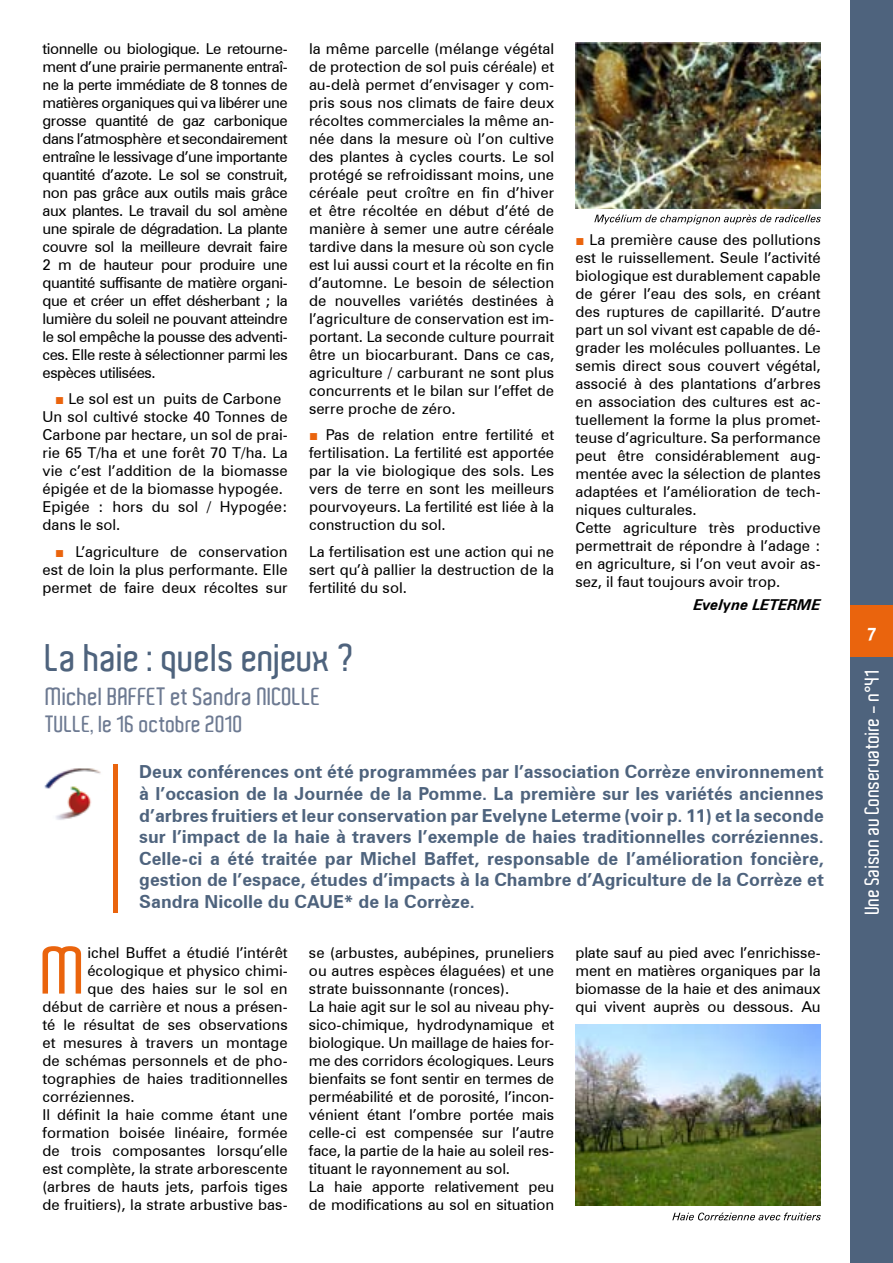
<style>
.page{position:relative;width:893px;height:1263px;background:#fff}
.page>*{position:absolute;margin:0;border:0;box-sizing:border-box;transform-origin:0 0}
.t1{font:600 64.65px "Aldo";color:#ea640d}
.t2{font:600 37.5px "Aldo";color:#4e637d}
.t3{font:600 24px "Aldo";color:#6d7a92}
.t4{font:600 22.5px "Aldo";color:#6d7a92}
.t5{font:600 19.5px "Aldo";color:#fff}
.t6{font:700 18px/21.6px "Zurich BT";color:#4e637d;text-align:justify}
.t7{font:18px "Meta Bold CELF Roman";color:#fff}
.t8{font:15px/18px "Zurich BT";color:#000;text-align:justify}
.t9{font:italic 700 15px "Zurich BT";color:#000}
.s1{font-family:"Arial";color:#ea640d}
</style>
<div class="page">
<div style="left:850px;top:0;width:43px;height:1263px;background:#4e637d"></div>
<div style="left:850px;top:606px;width:43px;height:51px;background:#ea640d"></div>
<img style="left:575px;top:43px;width:246px;height:165px">
<img style="left:575px;top:1024px;width:246px;height:181px">
<img style="left:44px;top:768px;width:57px;height:52px">
<hr style="left:114px;top:765px;width:4px;height:148px;background:#ea640d">
<svg style="left:594px;top:214px;width:227px;height:10px"></svg>
<svg style="left:672px;top:1212px;width:149px;height:8px"></svg>
<p class="t8" style="left:43px;top:39px;width:247px">tionnelle ou biologique. Le retourne&shy;ment d’une prairie permanente entraî&shy;ne la perte immédiate de 8 tonnes de matières organiques qui va libérer une grosse quantité de gaz carbonique dans l’atmosphère et secondairement entraîne le lessivage d’une importante quantité d’azote. Le sol se construit, non pas grâce aux outils mais grâce aux plantes. Le travail du sol amène une spirale de dégradation. La plante couvre sol la meilleure devrait faire 2 m de hauteur pour produire une quantité suffisante de matière organi&shy;que et créer un effet désherbant ; la lumière du soleil ne pouvant atteindre le sol empêche la pousse des adventi&shy;ces. Elle reste à sélectionner parmi les espèces utilisées.</p>
<p class="t8" style="left:43px;top:390px;width:247px;text-align:left;text-indent:13px"><span class="s1">■</span> Le sol est un puits de Carbone<br>Un sol cultivé stocke 40 Tonnes de<br>Carbone par hectare, un sol de prai&shy;rie 65 T/ha et une forêt 70 T/ha. La vie c’est l’addition de la biomasse épigée et de la biomasse hypogée.<br>Epigée : hors du sol / Hypogée: dans le sol.</p>
<p class="t8" style="left:43px;top:542px;width:247px;text-indent:13px"><span class="s1">■</span> L’agriculture de conservation est de loin la plus performante. Elle permet de faire deux récoltes sur</p>
<p class="t8" style="left:309px;top:39px;width:247px">la même parcelle (mélange végétal de protection de sol puis céréale) et au-delà permet d’envisager y com&shy;pris sous nos climats de faire deux récoltes commerciales la même an&shy;née dans la mesure où l’on cultive des plantes à cycles courts. Le sol protégé se refroidissant moins, une céréale peut croître en fin d’hiver et être récoltée en début d’été de manière à semer une autre céréale tardive dans la mesure où son cycle est lui aussi court et la récolte en fin d’automne. Le besoin de sélection de nouvelles variétés destinées à l’agriculture de conservation est im&shy;portant. La seconde culture pourrait être un biocarburant. Dans ce cas, agriculture / carburant ne sont plus concurrents et le bilan sur l’effet de serre proche de zéro.</p>
<p class="t8" style="left:309px;top:426px;width:247px"><span class="s1">■</span> Pas de relation entre fertilité et fertilisation. La fertilité est apportée par la vie biologique des sols. Les vers de terre en sont les meilleurs pourvoyeurs. La fertilité est liée à la construction du sol.</p>
<p class="t8" style="left:309px;top:542px;width:247px">La fertilisation est une action qui ne sert qu’à pallier la destruction de la fertilité du sol.</p>
<h2 class="t2" style="left:46px;top:637px;width:311px">La haie : quels enjeux ?</h2>
<h3 class="t3" style="left:46px;top:683px;width:232px">Michel Baffet et Sandra Nicolle</h3>
<h3 class="t4" style="left:46px;top:711px;width:10px">Tulle</h3>
<h3 class="t4" style="left:91px;top:711px;width:154px">, le 16 octobre 2010</h3>
<p class="t8" style="left:575px;top:231px;width:247px;text-align:left"><span class="s1">■</span> La première cause des pollutions est le ruissellement. Seule l’activité biologique est durablement capable de gérer l’eau des sols, en créant des ruptures de capillarité. D’autre part un sol vivant est capable de dé&shy;grader les molécules polluantes. Le semis direct sous couvert végétal, associé à des plantations d’arbres en association des cultures est ac&shy;tuellement la forme la plus promet&shy;teuse d’agriculture. Sa performance peut être considérablement aug&shy;mentée avec la sélection de plantes adaptées et l’amélioration de tech&shy;niques culturales.<br>Cette agriculture très productive permettrait de répondre à l’adage : en agriculture, si l’on veut avoir as&shy;sez, il faut toujours avoir trop.</p>
<p class="t9" style="left:694px;top:595px;width:128px">EVELYNE LETERME</p>
<p class="t6" style="left:139px;top:761px;width:686px">Deux conférences ont été programmées par l’association Corrèze environnement à l’occasion de la Journée de la Pomme. La première sur les variétés anciennes d’arbres fruitiers et leur conservation par Evelyne Leterme (voir p. 11) et la seconde sur l’impact de la haie à travers l’exemple de haies traditionnelles corréziennes.<br>Celle-ci a été traitée par Michel Baffet, responsable de l’amélioration foncière, gestion de l’espace, études d’impacts à la Chambre d’Agriculture de la Corrèze et Sandra Nicolle du CAUE* de la Corrèze.</p>
<h1 class="t1" style="left:43px;top:934px;width:46px">M</h1>
<p class="t8" style="left:87px;top:943px;width:202px">ichel Buffet a étudié l’intérêt</p>
<p class="t8" style="left:87px;top:961px;width:202px">écologique et physico chimi-</p>
<p class="t8" style="left:87px;top:979px;width:202px">que des haies sur le sol en</p>
<p class="t8" style="left:43px;top:997px;width:247px">début de carrière et nous a présen-</p>
<p class="t8" style="left:43px;top:1015px;width:247px">té le résultat de ses observations</p>
<p class="t8" style="left:43px;top:1033px;width:247px">et mesures à travers un montage</p>
<p class="t8" style="left:43px;top:1051px;width:247px">de schémas personnels et de pho-</p>
<p class="t8" style="left:43px;top:1069px;width:247px">tographies de haies traditionnelles</p>
<p class="t8" style="left:43px;top:1087px;width:94px">corréziennes.</p>
<p class="t8" style="left:43px;top:1105px;width:247px">Il définit la haie comme étant une</p>
<p class="t8" style="left:43px;top:1123px;width:247px">formation boisée linéaire, formée</p>
<p class="t8" style="left:43px;top:1141px;width:247px">de trois composantes lorsqu’elle</p>
<p class="t8" style="left:43px;top:1159px;width:247px">est complète, la strate arborescente</p>
<p class="t8" style="left:43px;top:1177px;width:247px">(arbres de hauts jets, parfois tiges</p>
<p class="t8" style="left:43px;top:1195px;width:247px">de fruitiers), la strate arbustive bas-</p>
<p class="t8" style="left:309px;top:943px;width:247px;text-align:left">se (arbustes, aubépines, pruneliers ou autres espèces élaguées) et une strate buissonnante (ronces).<br>La haie agit sur le sol au niveau phy&shy;sico-chimique, hydrodynamique et biologique. Un maillage de haies for&shy;me des corridors écologiques. Leurs bienfaits se font sentir en termes de perméabilité et de porosité, l’incon&shy;vénient étant l’ombre portée mais celle-ci est compensée sur l’autre face, la partie de la haie au soleil res&shy;tituant le rayonnement au sol.<br>La haie apporte relativement peu de modifications au sol en situation</p>
<p class="t8" style="left:575px;top:943px;width:247px">plate sauf au pied avec l’enrichisse&shy;ment en matières organiques par la biomasse de la haie et des animaux qui vivent auprès ou dessous. Au</p>
<p class="t7" style="left:867px;top:623px;width:12px">7</p>
<h3 class="t5" style="left:861px;top:914px;width:246px;rotate:-90deg">Une Saison au Conservatoire - n°41</h3>
</div>
